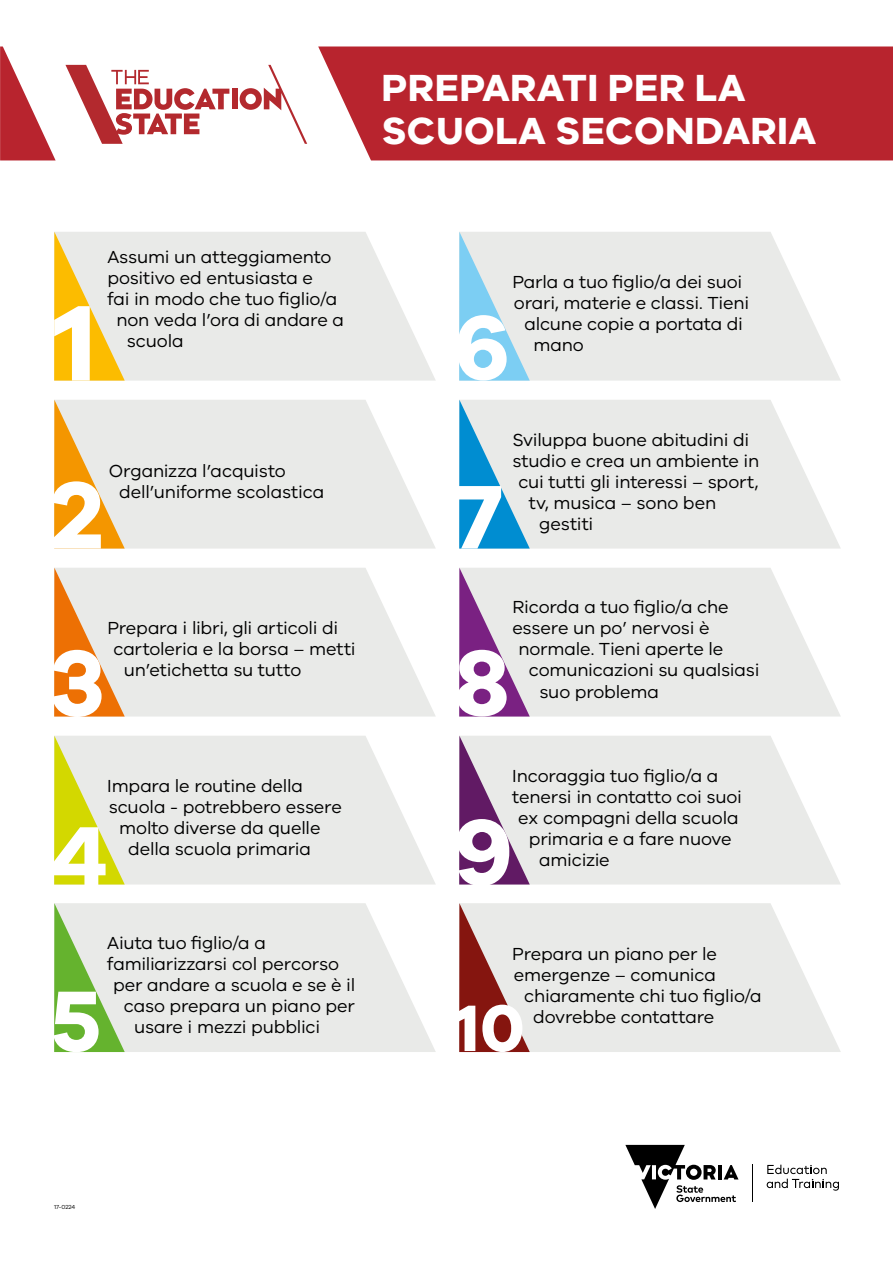
<style>
.page{position:relative;width:893px;height:1263px;background:#fff}
.page>*{position:absolute;margin:0;border:0;box-sizing:border-box;transform-origin:0 0}
.t1{font:700 39px/43.2px "VIC";letter-spacing:.01em;color:#fff}
.t2{font:18px/21px "VIC";letter-spacing:-.01em;color:#000}
.t3{font:6px "VIC";color:#000}
</style>
<div class="page">
<svg style="left:0;top:46px;width:56px;height:114px"></svg>
<div style="left:232px;top:89px;width:5px;height:20px;background:#b3292e"></div>
<svg style="left:240px;top:65px;width:67px;height:79px"></svg>
<svg style="left:65px;top:65px;width:164px;height:79px"></svg>
<div style="left:318px;top:46px;width:575px;height:114px;background:#b8242e"></div>
<hr style="left:752px;top:1164px;width:1px;height:38px;background:#000">
<svg style="left:625px;top:1145px;width:113px;height:64px"></svg>
<svg style="left:767px;top:1165px;width:72px;height:26px"></svg>
<div style="left:125px;top:232px;width:264px;height:149px;background:#e9eae8"></div>
<svg style="left:530px;top:232px;width:311px;height:149px;background:#ebecea"></svg>
<div style="left:125px;top:568px;width:264px;height:148px;background:#e9eae8"></div>
<svg style="left:530px;top:568px;width:310px;height:148px;background:#ebecea"></svg>
<div style="left:125px;top:400px;width:264px;height:149px;background:#e9eae8"></div>
<svg style="left:530px;top:400px;width:311px;height:149px;background:#ebecea"></svg>
<div style="left:125px;top:736px;width:264px;height:148px;background:#e9eae8"></div>
<svg style="left:530px;top:736px;width:310px;height:148px;background:#ebecea"></svg>
<div style="left:125px;top:903px;width:264px;height:149px;background:#e9eae8"></div>
<svg style="left:530px;top:903px;width:311px;height:149px;background:#ebecea"></svg>
<svg style="left:54px;top:232px;width:71px;height:149px;background:#f2dd9b"></svg>
<svg style="left:54px;top:400px;width:71px;height:149px"></svg>
<svg style="left:54px;top:736px;width:71px;height:149px"></svg>
<svg style="left:54px;top:568px;width:71px;height:149px"></svg>
<svg style="left:54px;top:903px;width:71px;height:149px"></svg>
<svg style="left:389px;top:232px;width:141px;height:149px"></svg>
<svg style="left:389px;top:400px;width:141px;height:149px"></svg>
<svg style="left:389px;top:568px;width:141px;height:148px"></svg>
<svg style="left:389px;top:736px;width:141px;height:149px"></svg>
<svg style="left:389px;top:903px;width:141px;height:149px"></svg>
<h1 class="t1" style="left:382px;top:65px;width:436px">PREPARATI PER LA<br>SCUOLA SECONDARIA</h1>
<p class="t2" style="left:107px;top:246px;width:226px">Assumi un atteggiamento</p>
<p class="t2" style="left:107px;top:267px;width:207px">positivo ed entusiasta e</p>
<p class="t2" style="left:107px;top:288px;width:232px">fai in modo che tuo figlio/a</p>
<p class="t2" style="left:116px;top:309px;width:229px">non veda l’ora di andare a</p>
<p class="t2" style="left:127px;top:330px;width:58px">scuola</p>
<p class="t2" style="left:119px;top:460px;width:207px;text-indent:-10px">Organizza l’acquisto dell’uniforme scolastica</p>
<p class="t2" style="left:107px;top:617px;width:232px">Prepara i libri, gli articoli di</p>
<p class="t2" style="left:113px;top:638px;width:244px">cartoleria e la borsa – metti</p>
<p class="t2" style="left:124px;top:659px;width:179px">un’etichetta su tutto</p>
<p class="t2" style="left:107px;top:775px;width:197px">Impara le routine della</p>
<p class="t2" style="left:109px;top:796px;width:235px">scuola - potrebbero essere</p>
<p class="t2" style="left:119px;top:817px;width:203px">molto diverse da quelle</p>
<p class="t2" style="left:128px;top:838px;width:184px">della scuola primaria</p>
<p class="t2" style="left:107px;top:932px;width:160px">Aiuta tuo figlio/a a</p>
<p class="t2" style="left:107px;top:953px;width:233px">familiarizzarsi col percorso</p>
<p class="t2" style="left:113px;top:974px;width:244px">per andare a scuola e se è il</p>
<p class="t2" style="left:124px;top:995px;width:233px">caso prepara un piano per</p>
<p class="t2" style="left:134px;top:1016px;width:188px">usare i mezzi pubblici</p>
<p class="t2" style="left:512px;top:271px;width:232px">Parla a tuo figlio/a dei suoi</p>
<p class="t2" style="left:514px;top:292px;width:237px">orari, materie e classi. Tieni</p>
<p class="t2" style="left:524px;top:313px;width:220px">alcune copie a portata di</p>
<p class="t2" style="left:533px;top:334px;width:52px">mano</p>
<p class="t2" style="left:512px;top:428px;width:238px">Sviluppa buone abitudini di</p>
<p class="t2" style="left:512px;top:449px;width:248px">studio e crea un ambiente in</p>
<p class="t2" style="left:518px;top:470px;width:242px">cui tutti gli interessi – sport,</p>
<p class="t2" style="left:529px;top:491px;width:189px">tv, musica – sono ben</p>
<p class="t2" style="left:539px;top:512px;width:56px">gestiti</p>
<p class="t2" style="left:512px;top:596px;width:218px">Ricorda a tuo figlio/a che</p>
<p class="t2" style="left:512px;top:617px;width:199px">essere un po’ nervosi è</p>
<p class="t2" style="left:518px;top:638px;width:206px">normale. Tieni aperte le</p>
<p class="t2" style="left:529px;top:659px;width:232px">comunicazioni su qualsiasi</p>
<p class="t2" style="left:539px;top:680px;width:121px">suo problema</p>
<p class="t2" style="left:512px;top:764px;width:208px">Incoraggia tuo figlio/a a</p>
<p class="t2" style="left:512px;top:785px;width:231px">tenersi in contatto coi suoi</p>
<p class="t2" style="left:518px;top:806px;width:222px">ex compagni della scuola</p>
<p class="t2" style="left:529px;top:827px;width:204px">primaria e a fare nuove</p>
<p class="t2" style="left:539px;top:848px;width:72px">amicizie</p>
<p class="t2" style="left:512px;top:942px;width:206px">Prepara un piano per le</p>
<p class="t2" style="left:514px;top:963px;width:204px">emergenze – comunica</p>
<p class="t2" style="left:524px;top:984px;width:239px">chiaramente chi tuo figlio/a</p>
<p class="t2" style="left:533px;top:1005px;width:183px">dovrebbe contattare</p>
<p class="t3" style="left:54px;top:1203px;width:23px">17-0224</p>
</div>
